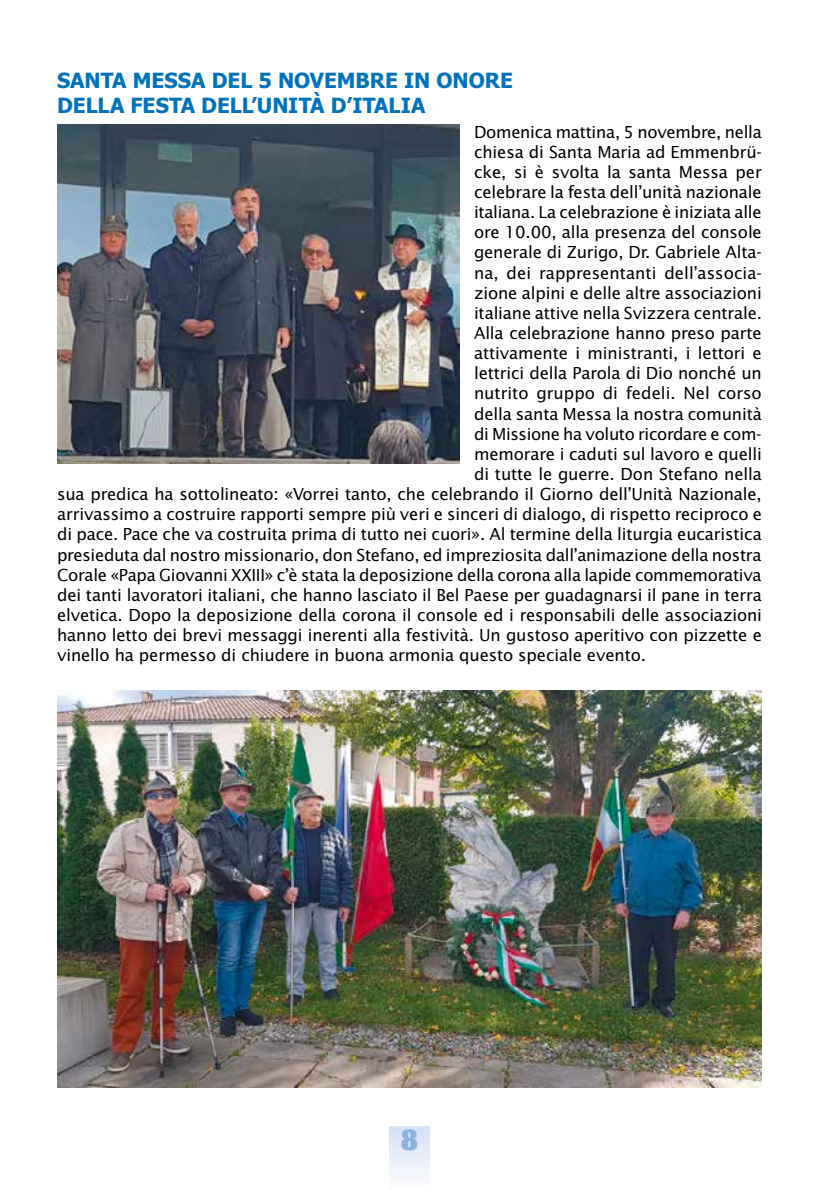
<style>
.page{position:relative;width:819px;height:1191px;background:#fff}
.page>*{position:absolute;margin:0;border:0;box-sizing:border-box;transform-origin:0 0}
.t1{font:900 30.62px "Castle TOT";color:#89b2df}
.t2{font:700 21px/24.5px "Tahoma";letter-spacing:-.005em;color:#0071bb}
.t3{font:16.62px "Lucida Sans";letter-spacing:-.01em;color:#000}
</style>
<div class="page">
<div style="left:389px;top:1126px;width:40px;height:65px;background:linear-gradient(to bottom,#d4e0f4,#fefeff)"></div>
<img style="left:57px;top:690px;width:704px;height:397px">
<img style="left:57px;top:125px;width:402px;height:339px">
<p class="t2" style="left:57px;top:67px;width:457px">SANTA MESSA DEL 5 NOVEMBRE IN ONORE<br>DELLA FESTA DELL’UNITÀ D’ITALIA</p>
<p class="t3" style="left:474px;top:122px;width:289px">Domenica mattina, 5 novembre, nella</p>
<p class="t3" style="left:474px;top:142px;width:289px">chiesa di Santa Maria ad Emmenbrü-</p>
<p class="t3" style="left:474px;top:162px;width:289px">cke, si è svolta la santa Messa per</p>
<p class="t3" style="left:474px;top:182px;width:289px">celebrare la festa dell’unità nazionale</p>
<p class="t3" style="left:474px;top:203px;width:289px">italiana. La celebrazione è iniziata alle</p>
<p class="t3" style="left:474px;top:223px;width:289px">ore 10.00, alla presenza del console</p>
<p class="t3" style="left:474px;top:243px;width:289px">generale di Zurigo, Dr. Gabriele Alta-</p>
<p class="t3" style="left:474px;top:263px;width:289px">na, dei rappresentanti dell’associa-</p>
<p class="t3" style="left:474px;top:283px;width:289px">zione alpini e delle altre associazioni</p>
<p class="t3" style="left:474px;top:303px;width:289px">italiane attive nella Svizzera centrale.</p>
<p class="t3" style="left:474px;top:323px;width:289px">Alla celebrazione hanno preso parte</p>
<p class="t3" style="left:474px;top:343px;width:289px">attivamente i ministranti, i lettori e</p>
<p class="t3" style="left:474px;top:364px;width:289px">lettrici della Parola di Dio nonché un</p>
<p class="t3" style="left:474px;top:384px;width:289px">nutrito gruppo di fedeli. Nel corso</p>
<p class="t3" style="left:474px;top:404px;width:289px">della santa Messa la nostra comunità</p>
<p class="t3" style="left:474px;top:424px;width:289px">di Missione ha voluto ricordare e com-</p>
<p class="t3" style="left:474px;top:444px;width:289px">memorare i caduti sul lavoro e quelli</p>
<p class="t3" style="left:474px;top:464px;width:289px">di tutte le guerre. Don Stefano nella</p>
<p class="t3" style="left:57px;top:484px;width:706px">sua predica ha sottolineato: «Vorrei tanto, che celebrando il Giorno dell’Unità Nazionale,</p>
<p class="t3" style="left:57px;top:505px;width:706px">arrivassimo a costruire rapporti sempre più veri e sinceri di dialogo, di rispetto reciproco e</p>
<p class="t3" style="left:57px;top:525px;width:706px">di pace. Pace che va costruita prima di tutto nei cuori». Al termine della liturgia eucaristica</p>
<p class="t3" style="left:57px;top:545px;width:706px">presieduta dal nostro missionario, don Stefano, ed impreziosita dall’animazione della nostra</p>
<p class="t3" style="left:57px;top:565px;width:706px">Corale «Papa Giovanni XXIII» c’è stata la deposizione della corona alla lapide commemorativa</p>
<p class="t3" style="left:57px;top:585px;width:706px">dei tanti lavoratori italiani, che hanno lasciato il Bel Paese per guadagnarsi il pane in terra</p>
<p class="t3" style="left:57px;top:605px;width:706px">elvetica. Dopo la deposizione della corona il console ed i responsabili delle associazioni</p>
<p class="t3" style="left:57px;top:625px;width:706px">hanno letto dei brevi messaggi inerenti alla festività. Un gustoso aperitivo con pizzette e</p>
<p class="t3" style="left:57px;top:645px;width:590px">vinello ha permesso di chiudere in buona armonia questo speciale evento.</p>
<h1 class="t1" style="left:400px;top:1121px;width:19px">8</h1>
</div>
